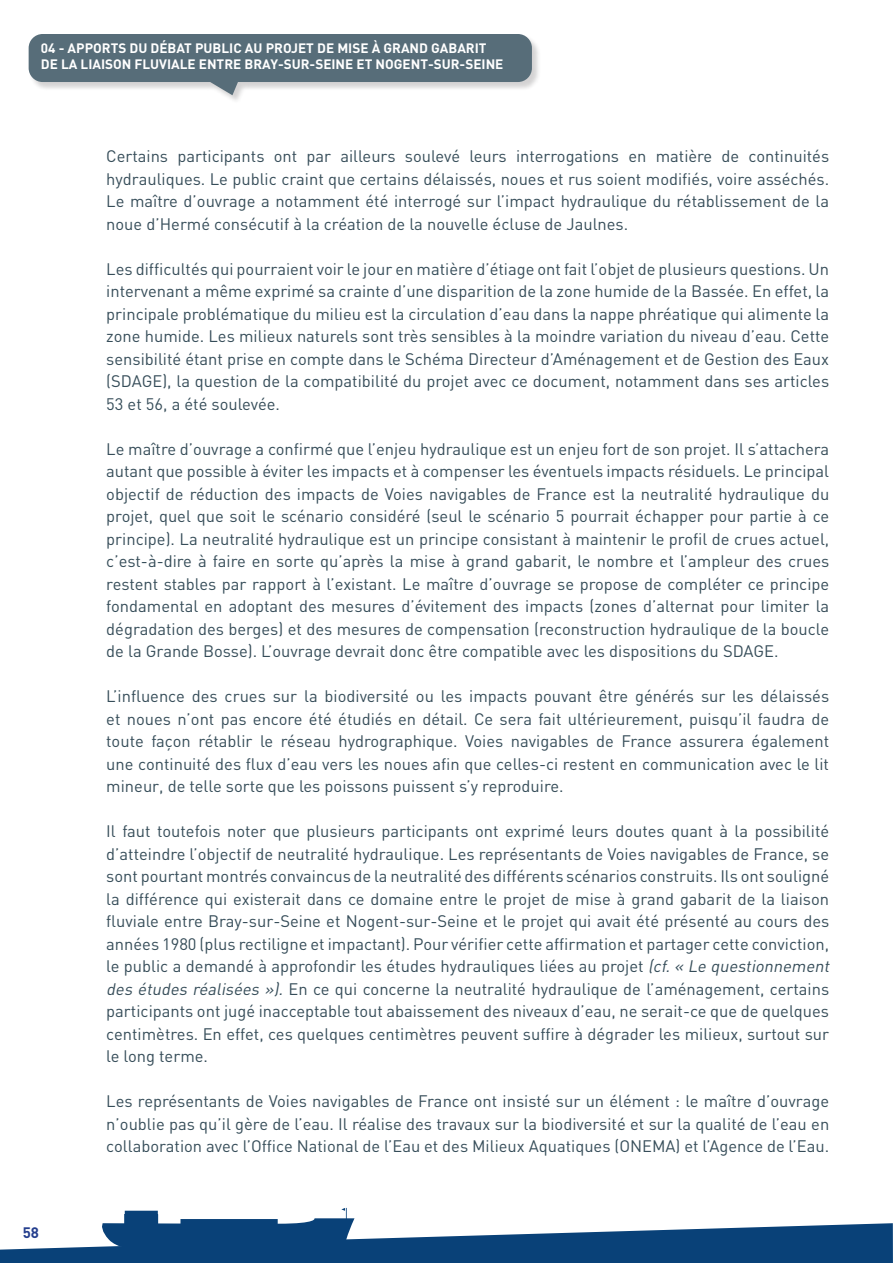
<style>
.page{position:relative;width:893px;height:1263px;background:#fff}
.page>*{position:absolute;margin:0;border:0;box-sizing:border-box;transform-origin:0 0}
.t1{font:16.5px/22.5px "DIN";color:#364d59;text-align:justify}
.t2{font:700 15px "DIN";color:#253f8e}
.t3{font:700 13.5px/16.2px "DIN";color:#fff}
.s1{font-style:italic}
</style>
<div class="page">
<svg style="left:0;top:1208px;width:893px;height:55px"></svg>
<svg style="left:29px;top:34px;width:503px;height:61px;background:#778891"></svg>
<p class="t3" style="left:41px;top:40px;width:464px">04 - APPORTS DU DÉBAT PUBLIC AU PROJET DE MISE À GRAND GABARIT<br>DE LA LIAISON FLUVIALE ENTRE BRAY-SUR-SEINE ET NOGENT-SUR-SEINE</p>
<p class="t2" style="left:23px;top:1223px;width:18px">58</p>
<p class="t1" style="left:106px;top:145px;width:724px">Certains participants ont par ailleurs soulevé leurs interrogations en matière de continuités hydrauliques. Le public craint que certains délaissés, noues et rus soient modifiés, voire asséchés.<br>Le maître d’ouvrage a notamment été interrogé sur l’impact hydraulique du rétablissement de la noue d’Hermé consécutif à la création de la nouvelle écluse de Jaulnes.</p>
<p class="t1" style="left:106px;top:257px;width:724px">Les difficultés qui pourraient voir le jour en matière d’étiage ont fait l’objet de plusieurs questions. Un intervenant a même exprimé sa crainte d’une disparition de la zone humide de la Bassée. En effet, la principale problématique du milieu est la circulation d’eau dans la nappe phréatique qui alimente la zone humide. Les milieux naturels sont très sensibles à la moindre variation du niveau d’eau. Cette sensibilité étant prise en compte dans le Schéma Directeur d’Aménagement et de Gestion des Eaux (SDAGE), la question de la compatibilité du projet avec ce document, notamment dans ses articles 53 et 56, a été soulevée.</p>
<p class="t1" style="left:106px;top:437px;width:724px">Le maître d’ouvrage a confirmé que l’enjeu hydraulique est un enjeu fort de son projet. Il s’attachera autant que possible à éviter les impacts et à compenser les éventuels impacts résiduels. Le principal objectif de réduction des impacts de Voies navigables de France est la neutralité hydraulique du projet, quel que soit le scénario considéré (seul le scénario 5 pourrait échapper pour partie à ce principe). La neutralité hydraulique est un principe consistant à maintenir le profil de crues actuel, c’est-à-dire à faire en sorte qu’après la mise à grand gabarit, le nombre et l’ampleur des crues restent stables par rapport à l’existant. Le maître d’ouvrage se propose de compléter ce principe fondamental en adoptant des mesures d’évitement des impacts (zones d’alternat pour limiter la dégradation des berges) et des mesures de compensation (reconstruction hydraulique de la boucle de la Grande Bosse). L’ouvrage devrait donc être compatible avec les dispositions du SDAGE.</p>
<p class="t1" style="left:106px;top:685px;width:724px">L’influence des crues sur la biodiversité ou les impacts pouvant être générés sur les délaissés et noues n’ont pas encore été étudiés en détail. Ce sera fait ultérieurement, puisqu’il faudra de toute façon rétablir le réseau hydrographique. Voies navigables de France assurera également une continuité des flux d’eau vers les noues afin que celles-ci restent en communication avec le lit mineur, de telle sorte que les poissons puissent s’y reproduire.</p>
<p class="t1" style="left:106px;top:820px;width:728px;text-align:left">Il faut toutefois noter que plusieurs participants ont exprimé leurs doutes quant à la possibilité d’atteindre l’objectif de neutralité hydraulique. Les représentants de Voies navigables de France, se sont pourtant montrés convaincus de la neutralité des différents scénarios construits. Ils ont souligné la différence qui existerait dans ce domaine entre le projet de mise à grand gabarit de la liaison fluviale entre Bray-sur-Seine et Nogent-sur-Seine et le projet qui avait été présenté au cours des années 1980 (plus rectiligne et impactant). Pour vérifier cette affirmation et partager cette conviction, le public a demandé à approfondir les études hydrauliques liées au projet <span class="s1">(cf.« Le questionnement des études réalisées »).</span> En ce qui concerne la neutralité hydraulique de l’aménagement, certains participants ont jugé inacceptable tout abaissement des niveaux d’eau, ne serait-ce que de quelques centimètres. En effet, ces quelques centimètres peuvent suffire à dégrader les milieux, surtout sur le long terme.</p>
<p class="t1" style="left:106px;top:1090px;width:724px">Les représentants de Voies navigables de France ont insisté sur un élément : le maître d’ouvrage n’oublie pas qu’il gère de l’eau. Il réalise des travaux sur la biodiversité et sur la qualité de l’eau en collaboration avec l’Office National de l’Eau et des Milieux Aquatiques (ONEMA) et l’Agence de l’Eau.</p>
</div>
